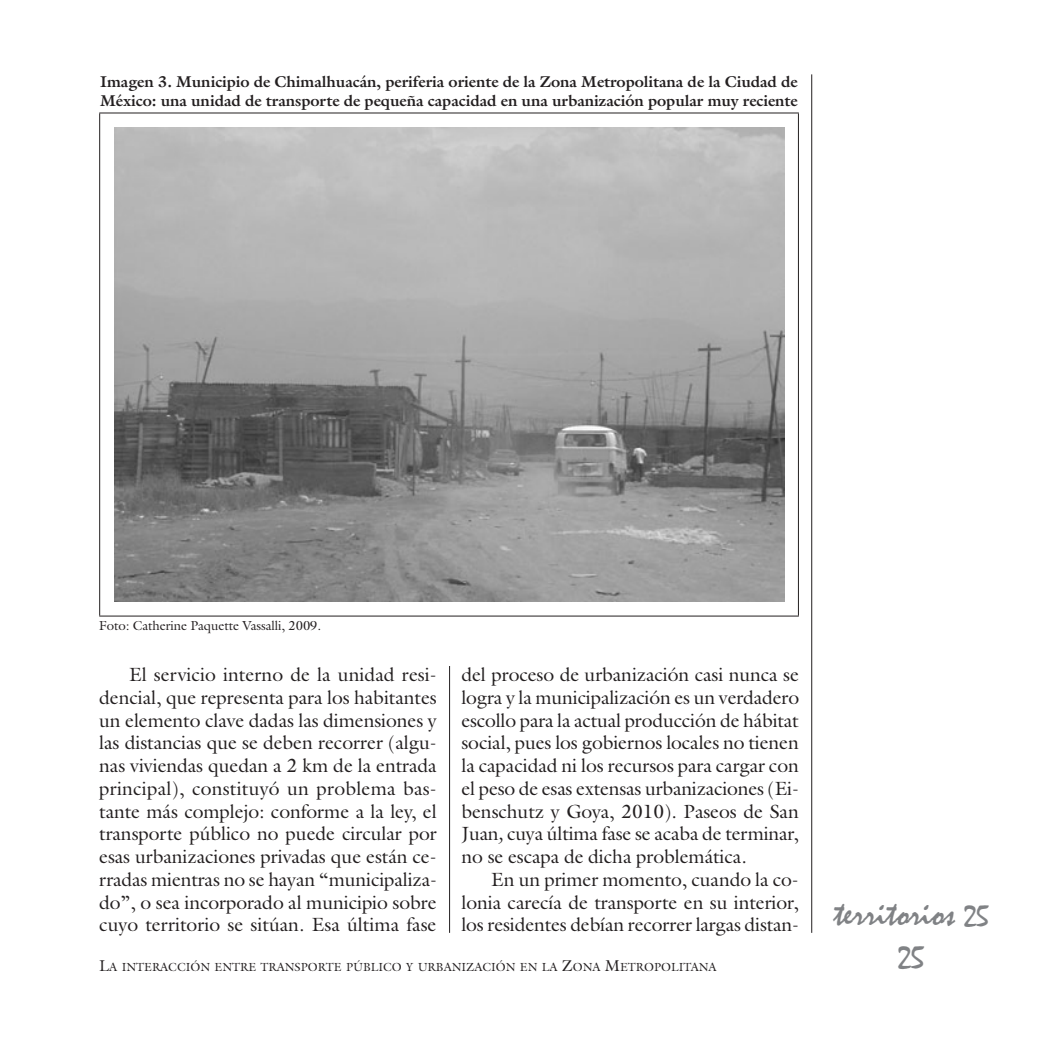
<style>
.page{position:relative;width:1042px;height:1042px;background:#fff}
.page>*{position:absolute;margin:0;border:0;box-sizing:border-box;transform-origin:0 0}
.t1{font:37.62px "Mistral";letter-spacing:-.01em;color:#808285}
.t2{font:33.25px "Mistral";color:#808285}
.t3{font:19.25px/22.8px "Galliard";letter-spacing:-.005em;color:#231f20;text-align:justify}
.t4{font:700 15.75px/18.9px "Galliard";letter-spacing:-.005em;color:#231f20}
.t5{font:13.12px "Galliard";letter-spacing:-.005em;color:#231f20}
.t6{font:11.9px "Galliard";color:#231f20}
.s1{font-style:italic}
.s2{font-size:15.75px}
.s3{font-size:31.5px}
</style>
<div class="page">
<hr style="left:449px;top:74px;width:1px;height:859px;background:#231f20">
<hr style="left:811px;top:74px;width:1px;height:859px;background:#231f20">
<div style="left:99px;top:74px;width:700px;height:592px;background:#fff"></div>
<hr style="left:99px;top:113px;width:700px;height:1px;background:#231f20">
<hr style="left:99px;top:113px;width:1px;height:503px;background:#231f20">
<hr style="left:798px;top:113px;width:1px;height:503px;background:#231f20">
<hr style="left:99px;top:616px;width:700px;height:1px;background:#231f20">
<img style="left:114px;top:128px;width:670px;height:473px">
<p class="t4" style="left:100px;top:72px;width:699px">Imagen 3. Municipio de Chimalhuacán, periferia oriente de la Zona Metropolitana de la Ciudad de<br>México: una unidad de transporte de pequeña capacidad en una urbanización popular muy reciente</p>
<p class="t5" style="left:99px;top:617px;width:224px">Foto: Catherine Paquette Vassalli, 2009.</p>
<p class="t3" style="left:99px;top:663px;width:339px;text-indent:30px">El servicio interno de la unidad resi&shy;dencial, que representa para los habitantes un elemento clave dadas las dimensiones y las distancias que se deben recorrer (algu&shy;nas viviendas quedan a 2 km de la entrada principal), constituyó un problema bas&shy;tante más complejo: conforme a la ley, el transporte público no puede circular por esas urbanizaciones privadas que están ce&shy;rradas mientras no se hayan “municipaliza&shy;do”, o sea incorporado al municipio sobre cuyo territorio se sitúan. Esa última fase</p>
<p class="t3" style="left:461px;top:663px;width:339px">del proceso de urbanización casi nunca se logra y la municipalización es un verdadero escollo para la actual producción de hábitat social, pues los gobiernos locales no tienen la capacidad ni los recursos para cargar con el peso de esas extensas urbanizaciones (Ei&shy;benschutz y Goya, 2010). Paseos de San Juan<span class="s1">,</span> cuya última fase se acaba de terminar, no se escapa de dicha problemática.</p>
<p class="t3" style="left:461px;top:868px;width:339px;text-indent:30px">En un primer momento, cuando la co&shy;lonia carecía de transporte en su interior, los residentes debían recorrer largas distan-</p>
<p class="t6" style="left:99px;top:959px;width:619px"><span class="s2">L</span>A INTERACCIÓN ENTRE TRANSPORTE PÚBLICO Y URBANIZACIÓN EN LA <span class="s2">Z</span>ONA <span class="s2">M</span>ETROPOLITANA</p>
<h1 class="t1" style="left:834px;top:892px;width:157px">territorios <span class="s3">25</span></h1>
<h2 class="t2" style="left:898px;top:938px;width:28px">25</h2>
</div>
